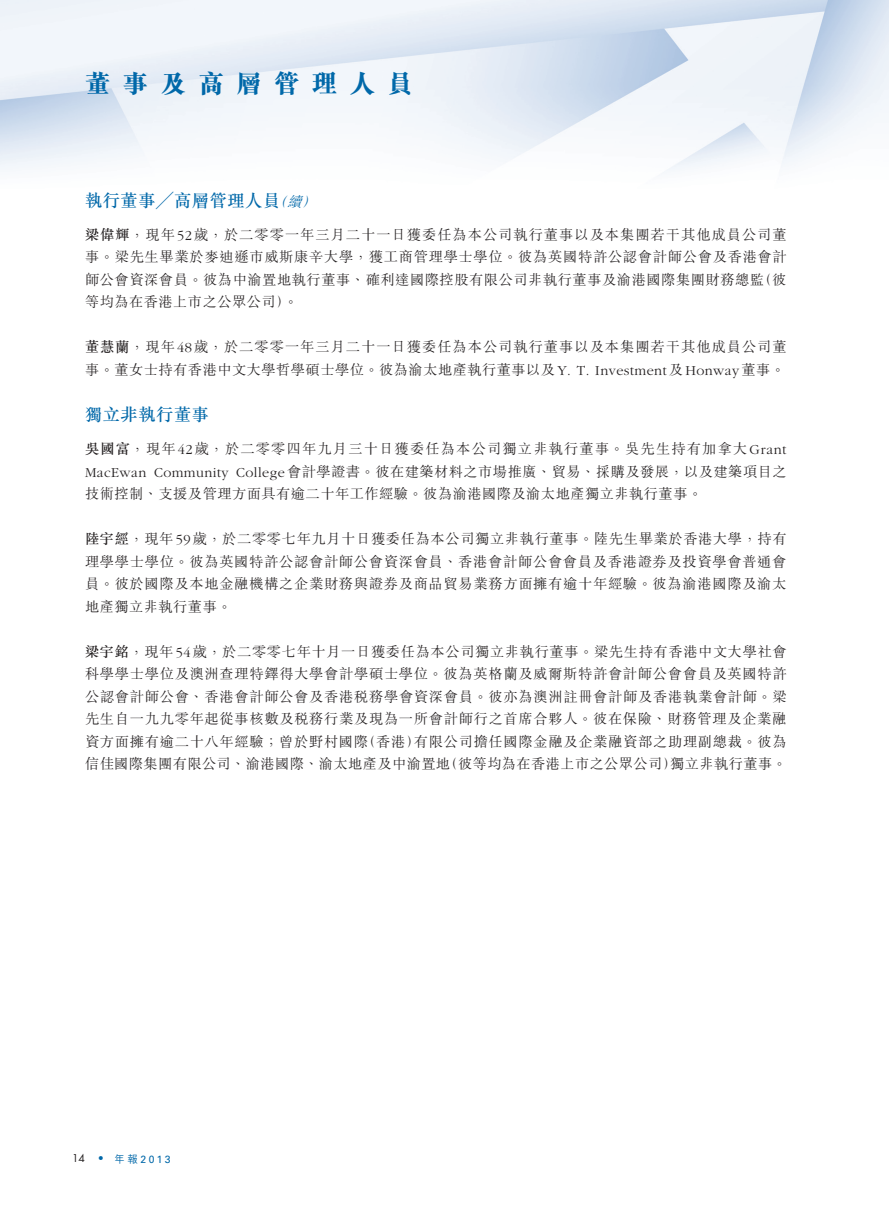
<style>
.page{position:relative;width:893px;height:1212px;background:#fff}
.page>*{position:absolute;margin:0;border:0;box-sizing:border-box;transform-origin:0 0}
.t1{font:800 25.5px "M Sung HK";letter-spacing:.485em;color:#0068a9}
._3__標題{font:500 17.25px "M Sung HK";letter-spacing:.03em;color:#0068a9}
._1__內文{font:300 14.25px/22.5px "M Sung HK";letter-spacing:.03em;color:#231f20;text-align:justify}
._1__內文-2{font:300 14.25px/22.5px "M Sung HK";letter-spacing:.07em;color:#231f20}
.t2{font:10.5px "Univers LT Std";color:#0068a9}
.t3{font:10.5px "Futura Std";color:#231f20}
.s1{font-weight:300;font-style:italic;font-size:14.25px}
.s2{font-weight:500}
.s3{font-family:"ITC Garamond Std"}
.s4{font-family:"Futura Std"}
.s5{font-family:"M Hei HK";font-weight:500}
</style>
<div class="page">
<h1 class="t1" style="left:85px;top:71px;width:330px">董事及高層管理人員</h1>
<p class="_3__標題" style="left:85px;top:188px;width:237px">執行董事╱高層管理人員<span class="s1">（續）</span></p>
<p class="_1__內文" style="left:85px;top:222px;width:703px"><span class="s2">梁偉輝</span>，現年<span class="s3">52</span>歲，於二零零一年三月二十一日獲委任為本公司執行董事以及本集團若干其他成員公司董事。梁先生畢業於麥迪遜市威斯康辛大學，獲工商管理學士學位。彼為英國特許公認會計師公會及香港會計師公會資深會員。彼為中渝置地執行董事、確利達國際控股有限公司非執行董事及渝港國際集團財務總監（彼等均為在香港上市之公眾公司）。</p>
<p class="_1__內文-2" style="left:85px;top:335px;width:703px"><span class="s2">董慧蘭</span>，現年<span class="s3">48</span>歲，於二零零一年三月二十一日獲委任為本公司執行董事以及本集團若干其他成員公司董事。董女士持有香港中文大學哲學碩士學位。彼為渝太地產執行董事以及<span class="s3">Y. T. Investment</span>及<span class="s3">Honway</span>董事。</p>
<p class="_3__標題" style="left:85px;top:403px;width:126px">獨立非執行董事</p>
<p class="_1__內文" style="left:85px;top:437px;width:703px"><span class="s2">吳國富</span>，現年<span class="s3">42</span>歲，於二零零四年九月三十日獲委任為本公司獨立非執行董事。吳先生持有加拿大<span class="s3">Grant MacEwan Community College</span>會計學證書。彼在建築材料之市場推廣、貿易、採購及發展，以及建築項目之技術控制、支援及管理方面具有逾二十年工作經驗。彼為渝港國際及渝太地產獨立非執行董事。</p>
<p class="_1__內文" style="left:85px;top:527px;width:703px"><span class="s2">陸宇經</span>，現年<span class="s3">59</span>歲，於二零零七年九月十日獲委任為本公司獨立非執行董事。陸先生畢業於香港大學，持有理學學士學位。彼為英國特許公認會計師公會資深會員、香港會計師公會會員及香港證券及投資學會普通會員。彼於國際及本地金融機構之企業財務與證券及商品貿易業務方面擁有逾十年經驗。彼為渝港國際及渝太地產獨立非執行董事。</p>
<p class="_1__內文" style="left:85px;top:639px;width:703px"><span class="s2">梁宇銘</span>，現年<span class="s3">54</span>歲，於二零零七年十月一日獲委任為本公司獨立非執行董事。梁先生持有香港中文大學社會科學學士學位及澳洲查理特鐸得大學會計學碩士學位。彼為英格蘭及威爾斯特許會計師公會會員及英國特許公認會計師公會、香港會計師公會及香港稅務學會資深會員。彼亦為澳洲註冊會計師及香港執業會計師。梁先生自一九九零年起從事核數及稅務行業及現為一所會計師行之首席合夥人。彼在保險、財務管理及企業融資方面擁有逾二十八年經驗；曾於野村國際（香港）有限公司擔任國際金融及企業融資部之助理副總裁。彼為信佳國際集團有限公司、渝港國際、渝太地產及中渝置地（彼等均為在香港上市之公眾公司）獨立非執行董事。</p>
<p class="t3" style="left:72px;top:1151px;width:14px">14</p>
<p class="t2" style="left:98px;top:1153px;width:74px"><span class="s4">•</span> <span class="s5">年報</span>2013</p>
</div>
